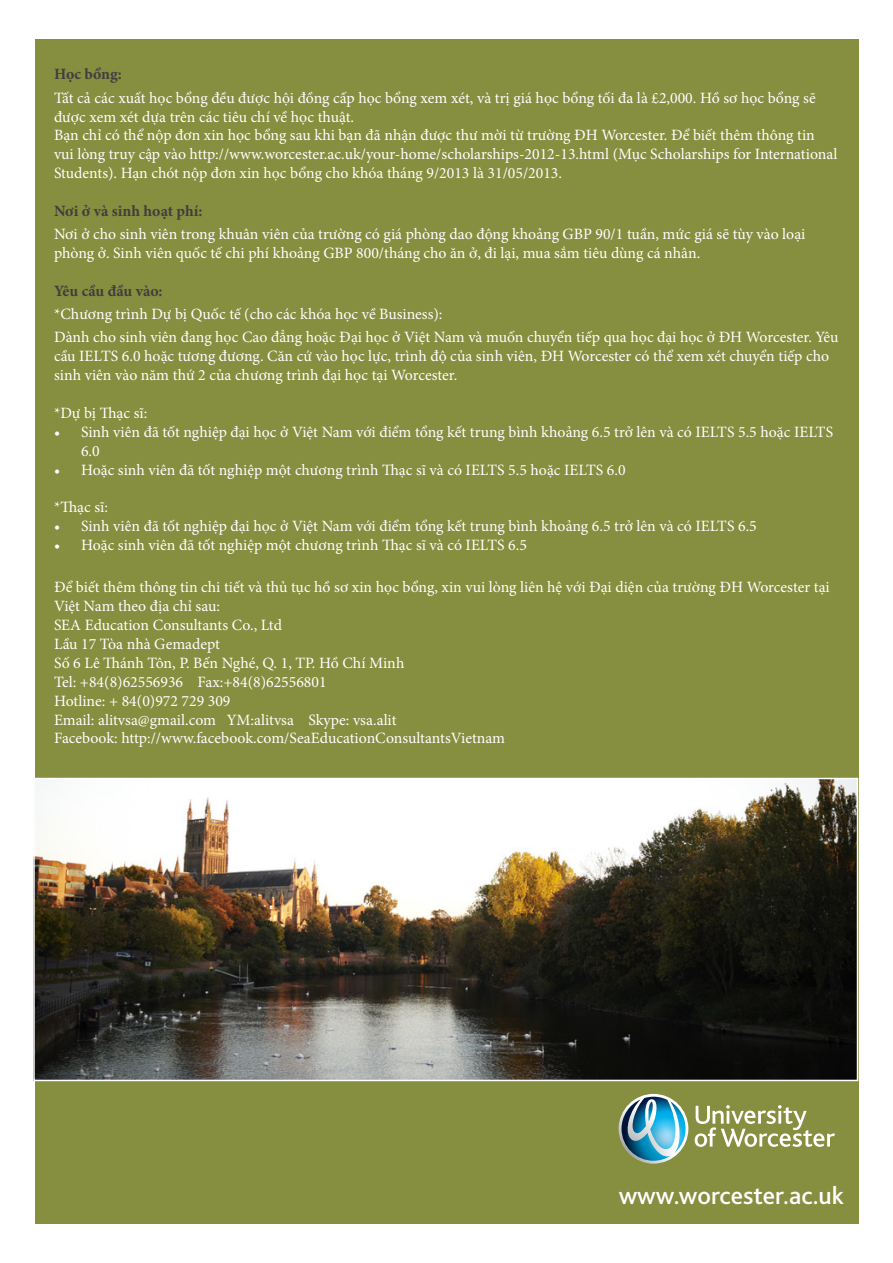
<style>
.page{position:relative;width:893px;height:1263px;background:#fff}
.page>*{position:absolute;margin:0;border:0;box-sizing:border-box;transform-origin:0 0}
.t1{font:500 25.5px "Bliss 2";color:#fff}
.t2{font:15.75px/18.9px "Minion Pro";color:#fff}
.t3{font:700 15.75px "Minion Pro";color:#3e3e3f}
</style>
<div class="page">
<div style="left:35px;top:39px;width:823px;height:1185px;background:#868e3f"></div>
<svg style="left:621px;top:1097px;width:65px;height:64px"></svg>
<svg style="left:695px;top:1105px;width:140px;height:42px"></svg>
<svg style="left:619px;top:1094px;width:69px;height:69px;background:#67a8c4"></svg>
<img style="left:36px;top:781px;width:819px;height:297px">
<div style="left:33px;top:778px;width:825px;height:303px;border:2px solid #fff"></div>
<p class="t3" style="left:54px;top:63px;width:69px">Học bổng:</p>
<p class="t2" style="left:54px;top:88px;width:763px">Tất cả các xuất học bổng đều được hội đồng cấp học bổng xem xét, và trị giá học bổng tối đa là £2,000. Hồ sơ học bổng sẽ được xem xét dựa trên các tiêu chí về học thuật.</p>
<p class="t2" style="left:54px;top:126px;width:785px">Bạn chỉ có thể nộp đơn xin học bổng sau khi bạn đã nhận được thư mời từ trường ĐH Worcester. Để biết thêm thông tin vui lòng truy cập vào http://www.worcester.ac.uk/your-home/scholarships-2012-13.html (Mục Scholarships for International<br>Students). Hạn chót nộp đơn xin học bổng cho khóa tháng 9/2013 là 31/05/2013.</p>
<p class="t3" style="left:54px;top:200px;width:150px">Nơi ở và sinh hoạt phí:</p>
<p class="t2" style="left:54px;top:225px;width:753px">Nơi ở cho sinh viên trong khuân viên của trường có giá phòng dao động khoảng GBP 90/1 tuần, mức giá sẽ tùy vào loại phòng ở. Sinh viên quốc tế chi phí khoảng GBP 800/tháng cho ăn ở, đi lại, mua sắm tiêu dùng cá nhân.</p>
<p class="t3" style="left:54px;top:280px;width:110px">Yêu cầu đầu vào:</p>
<p class="t2" style="left:54px;top:305px;width:390px">*Chương trình Dự bị Quốc tế (cho các khóa học về Business):</p>
<p class="t2" style="left:54px;top:328px;width:786px">Dành cho sinh viên đang học Cao đẳng hoặc Đại học ở Việt Nam và muốn chuyển tiếp qua học đại học ở ĐH Worcester. Yêu cầu IELTS 6.0 hoặc tương đương. Căn cứ vào học lực, trình độ của sinh viên, ĐH Worcester có thể xem xét chuyển tiếp cho sinh viên vào năm thứ 2 của chương trình đại học tại Worcester.</p>
<p class="t2" style="left:54px;top:403px;width:95px">*Dự bị Thạc sĩ:</p>
<p class="t2" style="left:81px;top:422px;width:754px;text-indent:-27px">• Sinh viên đã tốt nghiệp đại học ở Việt Nam với điểm tổng kết trung bình khoảng 6.5 trở lên và có IELTS 5.5 hoặc IELTS<br>6.0</p>
<p class="t2" style="left:54px;top:460px;width:573px">• Hoặc sinh viên đã tốt nghiệp một chương trình Thạc sĩ và có IELTS 5.5 hoặc IELTS 6.0</p>
<p class="t2" style="left:54px;top:498px;width:55px">*Thạc sĩ:</p>
<p class="t2" style="left:54px;top:517px;width:704px">• Sinh viên đã tốt nghiệp đại học ở Việt Nam với điểm tổng kết trung bình khoảng 6.5 trở lên và có IELTS 6.5</p>
<p class="t2" style="left:54px;top:536px;width:474px">• Hoặc sinh viên đã tốt nghiệp một chương trình Thạc sĩ và có IELTS 6.5</p>
<p class="t2" style="left:54px;top:578px;width:777px">Để biết thêm thông tin chi tiết và thủ tục hồ sơ xin học bổng, xin vui lòng liên hệ với Đại diện của trường ĐH Worcester tại<br>Việt Nam theo địa chỉ sau:</p>
<p class="t2" style="left:54px;top:616px;width:229px">SEA Education Consultants Co., Ltd</p>
<p class="t2" style="left:54px;top:634px;width:168px">Lầu 17 Tòa nhà Gemadept</p>
<p class="t2" style="left:54px;top:653px;width:352px">Số 6 Lê Thánh Tôn, P. Bến Nghé, Q. 1, TP. Hồ Chí Minh</p>
<p class="t2" style="left:54px;top:672px;width:274px">Tel: +84(8)62556936 Fax:+84(8)62556801</p>
<p class="t2" style="left:54px;top:691px;width:178px">Hotline: + 84(0)972 729 309</p>
<p class="t2" style="left:54px;top:710px;width:344px">Email: alitvsa@gmail.com YM:alitvsa Skype: vsa.alit</p>
<p class="t2" style="left:54px;top:729px;width:453px">Facebook: http://www.facebook.com/SeaEducationConsultantsVietnam</p>
<p class="t1" style="left:619px;top:1180px;width:227px">www.worcester.ac.uk</p>
</div>
